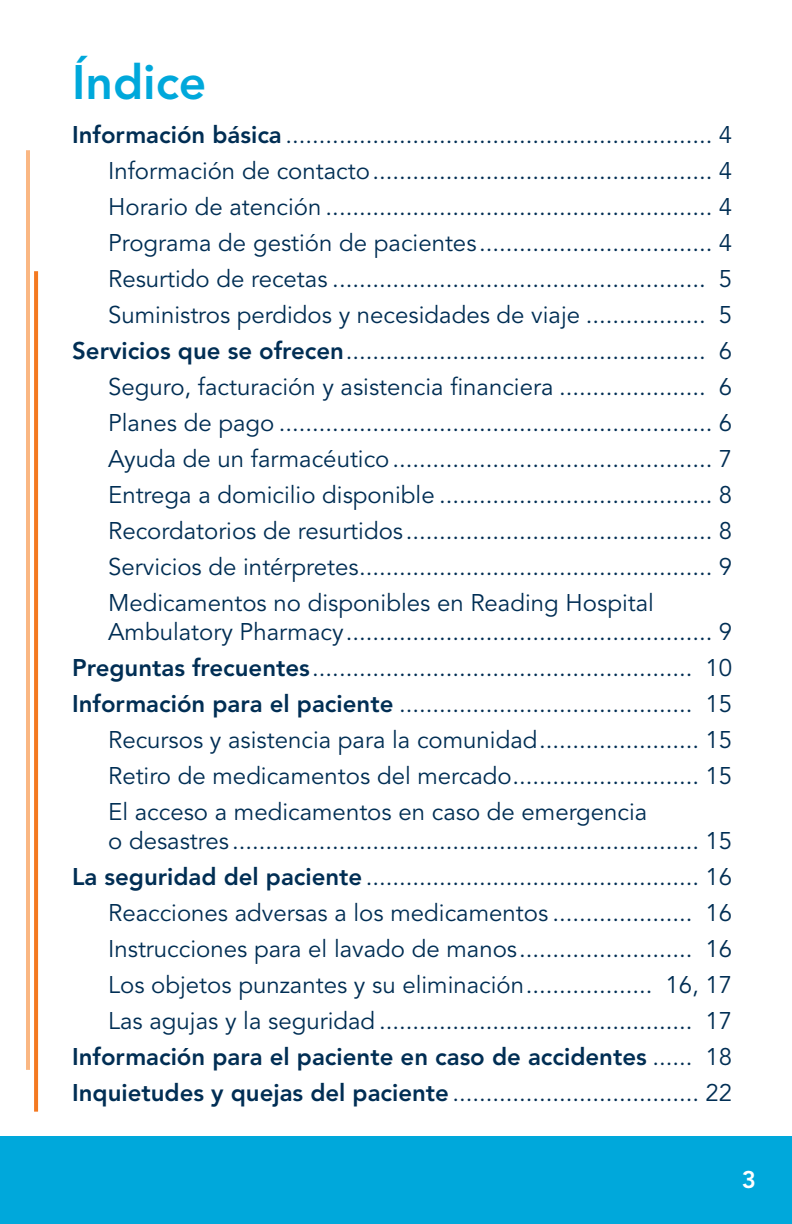
<style>
.page{position:relative;width:792px;height:1224px;background:#fff}
.page>*{position:absolute;margin:0;border:0;box-sizing:border-box;transform-origin:0 0}
.t1{font:800 48px "Avenir LT Std";color:#00a8db}
.t2{font:24px/28.8px "Avenir LT Std";color:#002e54}
.t3{font:800 24px "Avenir LT Std";color:#002e54}
.t4{font:800 24px "Avenir LT Std";color:#fff}
.s1{font-weight:800}
.s2{font-weight:400}
</style>
<div class="page">
<div style="left:0;top:1136px;width:792px;height:88px;background:#00a8db"></div>
<hr style="left:26px;top:150px;width:4px;height:920px;background:#fab783">
<svg style="left:34px;top:271px;width:4px;height:841px;background:#f47b25"></svg>
<p class="t1" style="left:72px;top:54px;width:136px">Índice</p>
<p class="t2" style="left:72px;top:121px;width:661px"><span class="s1">Información básica</span> ................................................................ 4</p>
<p class="t2" style="left:108px;top:157px;width:625px">Información de contacto................................................... 4</p>
<p class="t2" style="left:108px;top:193px;width:625px">Horario de atención .......................................................... 4</p>
<p class="t2" style="left:108px;top:229px;width:625px">Programa de gestión de pacientes................................... 4</p>
<p class="t2" style="left:108px;top:265px;width:625px">Resurtido de recetas ........................................................ 5</p>
<p class="t2" style="left:108px;top:301px;width:625px">Suministros perdidos y necesidades de viaje .................. 5</p>
<p class="t2" style="left:72px;top:337px;width:661px"><span class="s1">Servicios que se ofrecen</span>...................................................... 6</p>
<p class="t2" style="left:108px;top:373px;width:625px">Seguro, facturación y asistencia fnanciera ...................... 6</p>
<p class="t2" style="left:108px;top:409px;width:625px">Planes de pago ................................................................. 6</p>
<p class="t2" style="left:108px;top:445px;width:625px">Ayuda de un farmacéutico................................................ 7</p>
<p class="t2" style="left:108px;top:481px;width:625px">Entrega a domicilio disponible ......................................... 8</p>
<p class="t2" style="left:108px;top:517px;width:625px">Recordatorios de resurtidos.............................................. 8</p>
<p class="t2" style="left:108px;top:553px;width:625px">Servicios de intérpretes..................................................... 9</p>
<p class="t2" style="left:108px;top:589px;width:625px">Medicamentos no disponibles en Reading Hospital<br>Ambulatory Pharmacy....................................................... 9</p>
<p class="t2" style="left:72px;top:654px;width:661px"><span class="s1">Preguntas frecuentes</span>......................................................... 10</p>
<p class="t2" style="left:72px;top:690px;width:661px"><span class="s1">Información para el paciente</span> ............................................ 15</p>
<p class="t2" style="left:108px;top:726px;width:625px">Recursos y asistencia para la comunidad........................ 15</p>
<p class="t2" style="left:108px;top:762px;width:625px">Retiro de medicamentos del mercado............................ 15</p>
<p class="t2" style="left:108px;top:798px;width:541px">El acceso a medicamentos en caso de emergencia</p>
<p class="t2" style="left:108px;top:827px;width:625px">o desastres ...................................................................... 15</p>
<p class="t2" style="left:72px;top:863px;width:661px"><span class="s1">La seguridad del paciente</span> .................................................. 16</p>
<p class="t2" style="left:108px;top:899px;width:625px">Reacciones adversas a los medicamentos ..................... 16</p>
<p class="t2" style="left:108px;top:935px;width:625px">Instrucciones para el lavado de manos.......................... 16</p>
<p class="t2" style="left:108px;top:971px;width:625px">Los objetos punzantes y su eliminación................... 16, 17</p>
<p class="t2" style="left:108px;top:1007px;width:625px">Las agujas y la seguridad ............................................... 17</p>
<p class="t3" style="left:72px;top:1042px;width:661px">Información para el paciente en caso de accidentes <span class="s2">...... 18</span></p>
<p class="t2" style="left:72px;top:1079px;width:661px"><span class="s1">Inquietudes y quejas del paciente</span> ..................................... 22</p>
<p class="t4" style="left:742px;top:1165px;width:16px">3</p>
</div>
